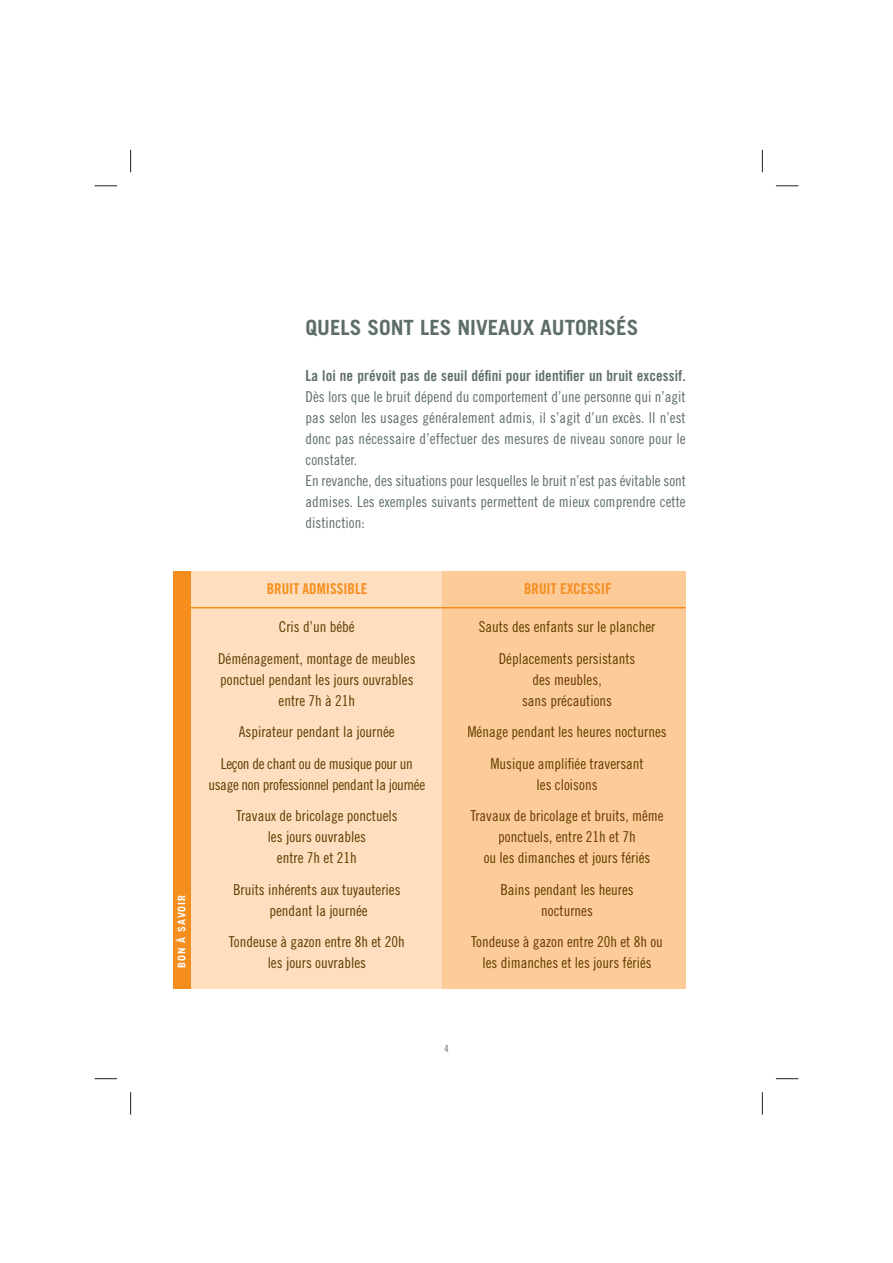
<style>
.page{position:relative;width:893px;height:1263px;background:#fff}
.page>*{position:absolute;margin:0;border:0;box-sizing:border-box;transform-origin:0 0}
.t1{font:700 21px "Trade Gothic";color:#5d6e65}
.t2{font:15px/21px "Trade Gothic Cond Eighteen";color:#5e3b00;text-align:center}
.t3{font:15px/21px "Trade Gothic Cond Eighteen";color:#5d6e65}
.t4{font:15px/31.5px "Trade Gothic Cond Eighteen";letter-spacing:-.02em;color:#5e3b00;text-align:center}
.t5{font:15px "Trade Gothic Bold Cond Twenty";letter-spacing:.005em;color:#5d6e65}
.t6{font:15px "Trade Gothic Bold Cond Twenty";color:#f68e1e}
.t7{font:700 10.5px "Trade Gothic";letter-spacing:.1em;color:#fff}
.t8{font:9.75px "Trade Gothic Cond Eighteen";color:#5d6e65}
</style>
<div class="page">
<div style="left:173px;top:571px;width:512px;height:418px;background:#fddebe"></div>
<div style="left:442px;top:571px;width:243px;height:418px;background:#fdcb98"></div>
<div style="left:173px;top:571px;width:17px;height:418px;background:#f68e1e"></div>
<hr style="left:190px;top:607px;width:495px;height:1px;background:#f68e1e">
<svg style="left:95px;top:186px;width:22px;height:1px"></svg>
<svg style="left:776px;top:186px;width:22px;height:1px"></svg>
<svg style="left:95px;top:1078px;width:22px;height:1px"></svg>
<svg style="left:775px;top:1078px;width:23px;height:1px"></svg>
<svg style="left:130px;top:150px;width:1px;height:22px"></svg>
<svg style="left:130px;top:1092px;width:1px;height:23px"></svg>
<svg style="left:762px;top:150px;width:1px;height:22px"></svg>
<svg style="left:762px;top:1092px;width:1px;height:23px"></svg>
<p class="t7" style="left:178px;top:968px;width:75px;rotate:-90deg">BON À SAVOIR</p>
<h1 class="t1" style="left:305px;top:320px;width:334px">QUELS SONT LES NIVEAUX AUTORISÉS</h1>
<p class="t5" style="left:305px;top:371px;width:381px">La loi ne prévoit pas de seuil défini pour identifier un bruit excessif.</p>
<p class="t3" style="left:305px;top:388px;width:382px">Dès lors que le bruit dépend du comportement d’une personne qui n’agit pas selon les usages généralement admis, il s’agit d’un excès. Il n’est donc pas nécessaire d’effectuer des mesures de niveau sonore pour le constater.<br>En revanche, des situations pour lesquelles le bruit n’est pas évitable sont admises. Les exemples suivants permettent de mieux comprendre cette distinction:</p>
<p class="t6" style="left:267px;top:583px;width:102px">BRUIT ADMISSIBLE</p>
<p class="t6" style="left:524px;top:583px;width:89px">BRUIT EXCESSIF</p>
<p class="t2" style="left:218px;top:612px;width:199px;line-height:31.5px">Cris d’un bébé<br>Déménagement, montage de meubles</p>
<p class="t2" style="left:220px;top:670px;width:195px">ponctuel pendant les jours ouvrables entre 7h à 21h</p>
<p class="t2" style="left:221px;top:717px;width:193px;line-height:31.5px">Aspirateur pendant la journée<br>Leçon de chant ou de musique pour un</p>
<p class="t4" style="left:208px;top:770px;width:218px">usage non professionnel pendant la journée<br>Travaux de bricolage ponctuels</p>
<p class="t2" style="left:268px;top:827px;width:100px">les jours ouvrables entre 7h et 21h</p>
<p class="t2" style="left:233px;top:880px;width:169px">Bruits inhérents aux tuyauteries pendant la journée</p>
<p class="t2" style="left:229px;top:932px;width:177px">Tondeuse à gazon entre 8h et 20h les jours ouvrables</p>
<p class="t2" style="left:478px;top:612px;width:178px;line-height:31.5px">Sauts des enfants sur le plancher<br>Déplacements persistants</p>
<p class="t2" style="left:522px;top:670px;width:91px">des meubles, sans précautions</p>
<p class="t2" style="left:467px;top:717px;width:201px;line-height:31.5px">Ménage pendant les heures nocturnes<br>Musique amplifiée traversant</p>
<p class="t2" style="left:470px;top:770px;width:195px;line-height:31.5px">les cloisons<br>Travaux de bricolage et bruits, même</p>
<p class="t2" style="left:483px;top:827px;width:168px">ponctuels, entre 21h et 7h<br>ou les dimanches et jours fériés</p>
<p class="t2" style="left:500px;top:880px;width:135px">Bains pendant les heures nocturnes</p>
<p class="t2" style="left:471px;top:932px;width:193px">Tondeuse à gazon entre 20h et 8h ou les dimanches et les jours fériés</p>
<p class="t8" style="left:444px;top:1045px;width:6px">4</p>
</div>
